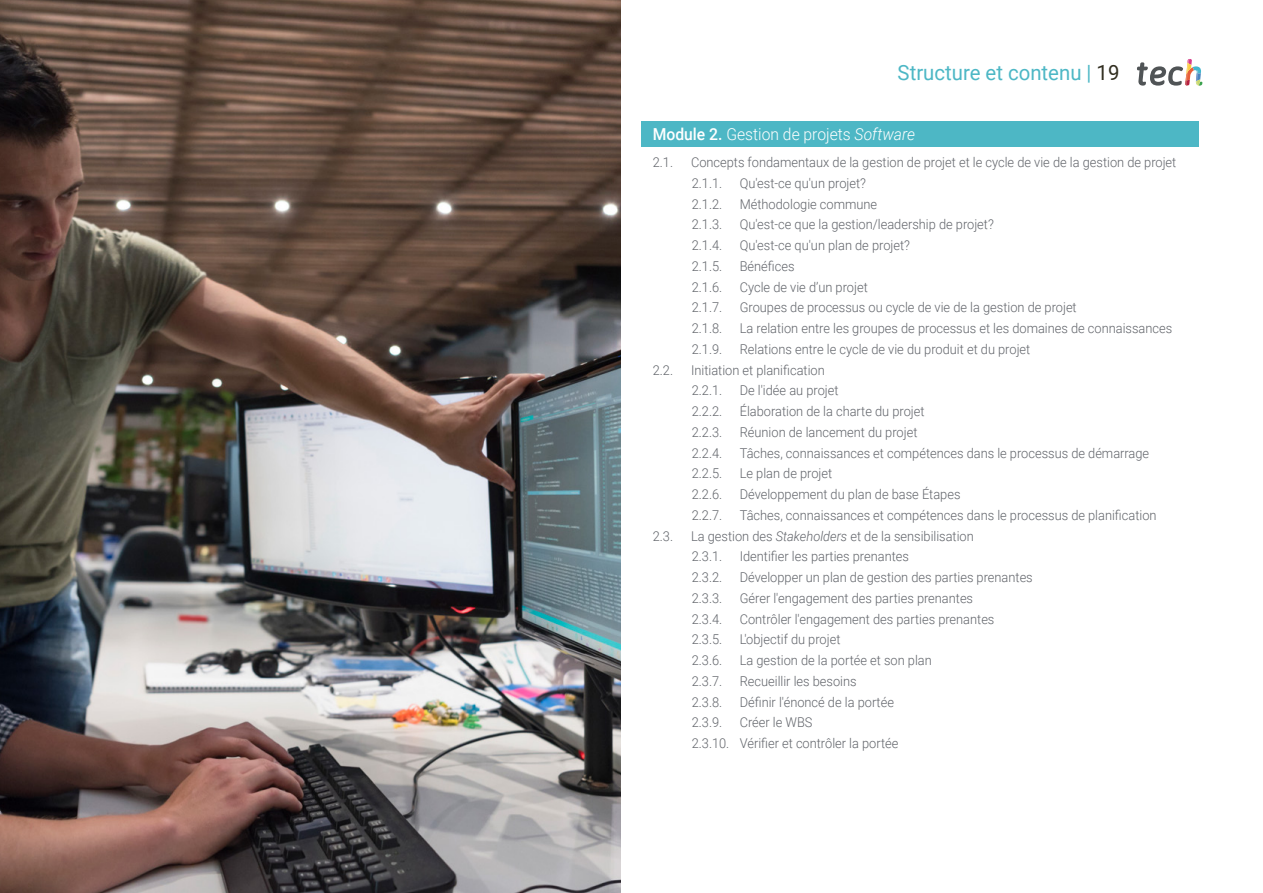
<style>
.page{position:relative;width:1263px;height:893px;background:#fff}
.page>*{position:absolute;margin:0;border:0;box-sizing:border-box;transform-origin:0 0}
.t1{font:21px "Roboto";color:#4db7c5}
.t2{font:300 16.5px "Roboto";color:#fff;scale:.95 1}
.t3{font:300 13.5px/20.7px "Roboto";color:#61646a;scale:.95 1}
.s1{color:#312e20}
.s2{font-weight:500}
.s3{font-style:italic}
</style>
<div class="page">
<svg style="left:1137px;top:59px;width:65px;height:27px"></svg>
<img style="left:0;top:0;width:621px;height:893px">
<div style="left:642px;top:121px;width:557px;height:25px;background:#4db7c5"></div>
<h1 class="t1" style="left:898px;top:57px;width:223px">Structure et contenu | <span class="s1">19</span></h1>
<p class="t2" style="left:653px;top:123px;width:278px"><span class="s2">Module 2.</span> Gestion de projets <span class="s3">Software</span></p>
<p class="t3" style="left:653px;top:151px;width:23px">2.1.</p>
<p class="t3" style="left:691px;top:151px;width:512px">Concepts fondamentaux de la gestion de projet et le cycle de vie de la gestion de projet<br>2.1.1.</p>
<p class="t3" style="left:740px;top:172px;width:135px">Qu'est-ce qu'un projet?</p>
<p class="t3" style="left:692px;top:193px;width:34px">2.1.2.</p>
<p class="t3" style="left:740px;top:193px;width:146px">Méthodologie commune</p>
<p class="t3" style="left:692px;top:214px;width:34px">2.1.3.</p>
<p class="t3" style="left:740px;top:214px;width:269px">Qu'est-ce que la gestion/leadership de projet?</p>
<p class="t3" style="left:692px;top:234px;width:34px">2.1.4.</p>
<p class="t3" style="left:740px;top:234px;width:181px">Qu'est-ce qu'un plan de projet?</p>
<p class="t3" style="left:692px;top:255px;width:34px">2.1.5.</p>
<p class="t3" style="left:740px;top:255px;width:59px">Bénéfices</p>
<p class="t3" style="left:692px;top:276px;width:34px">2.1.6.</p>
<p class="t3" style="left:740px;top:276px;width:136px">Cycle de vie d’un projet</p>
<p class="t3" style="left:692px;top:297px;width:34px">2.1.7.</p>
<p class="t3" style="left:740px;top:297px;width:356px">Groupes de processus ou cycle de vie de la gestion de projet</p>
<p class="t3" style="left:692px;top:317px;width:34px">2.1.8.</p>
<p class="t3" style="left:740px;top:317px;width:457px">La relation entre les groupes de processus et les domaines de connaissances</p>
<p class="t3" style="left:692px;top:338px;width:34px">2.1.9.</p>
<p class="t3" style="left:740px;top:338px;width:307px">Relations entre le cycle de vie du produit et du projet</p>
<p class="t3" style="left:653px;top:359px;width:23px">2.2.</p>
<p class="t3" style="left:691px;top:359px;width:142px">Initiation et planification<br>2.2.1.</p>
<p class="t3" style="left:740px;top:380px;width:105px">De l'idée au projet</p>
<p class="t3" style="left:692px;top:400px;width:34px">2.2.2.</p>
<p class="t3" style="left:740px;top:400px;width:196px">Élaboration de la charte du projet</p>
<p class="t3" style="left:692px;top:421px;width:34px">2.2.3.</p>
<p class="t3" style="left:740px;top:421px;width:189px">Réunion de lancement du projet</p>
<p class="t3" style="left:692px;top:442px;width:34px">2.2.4.</p>
<p class="t3" style="left:740px;top:442px;width:432px">Tâches, connaissances et compétences dans le processus de démarrage</p>
<p class="t3" style="left:692px;top:463px;width:34px">2.2.5.</p>
<p class="t3" style="left:740px;top:463px;width:99px">Le plan de projet</p>
<p class="t3" style="left:692px;top:483px;width:34px">2.2.6.</p>
<p class="t3" style="left:740px;top:483px;width:234px">Développement du plan de base Étapes</p>
<p class="t3" style="left:692px;top:504px;width:34px">2.2.7.</p>
<p class="t3" style="left:740px;top:504px;width:440px">Tâches, connaissances et compétences dans le processus de planification</p>
<p class="t3" style="left:653px;top:525px;width:23px">2.3.</p>
<p class="t3" style="left:691px;top:525px;width:299px">La gestion des <span class="s3">Stakeholders</span> et de la sensibilisation<br>2.3.1.</p>
<p class="t3" style="left:740px;top:546px;width:180px">Identifier les parties prenantes</p>
<p class="t3" style="left:692px;top:566px;width:34px">2.3.2.</p>
<p class="t3" style="left:740px;top:566px;width:310px">Développer un plan de gestion des parties prenantes</p>
<p class="t3" style="left:692px;top:587px;width:34px">2.3.3.</p>
<p class="t3" style="left:740px;top:587px;width:247px">Gérer l'engagement des parties prenantes</p>
<p class="t3" style="left:692px;top:608px;width:34px">2.3.4.</p>
<p class="t3" style="left:740px;top:608px;width:270px">Contrôler l'engagement des parties prenantes</p>
<p class="t3" style="left:692px;top:629px;width:34px">2.3.5.</p>
<p class="t3" style="left:740px;top:629px;width:107px">L'objectif du projet</p>
<p class="t3" style="left:692px;top:649px;width:34px">2.3.6.</p>
<p class="t3" style="left:740px;top:649px;width:204px">La gestion de la portée et son plan</p>
<p class="t3" style="left:692px;top:670px;width:34px">2.3.7.</p>
<p class="t3" style="left:740px;top:670px;width:125px">Recueillir les besoins</p>
<p class="t3" style="left:692px;top:691px;width:34px">2.3.8.</p>
<p class="t3" style="left:740px;top:691px;width:164px">Définir l'énoncé de la portée</p>
<p class="t3" style="left:692px;top:712px;width:34px">2.3.9.</p>
<p class="t3" style="left:692px;top:712px;width:219px;text-indent:48px">Créer le WBS<br>2.3.10. Vérifier et contrôler la portée</p>
</div>
